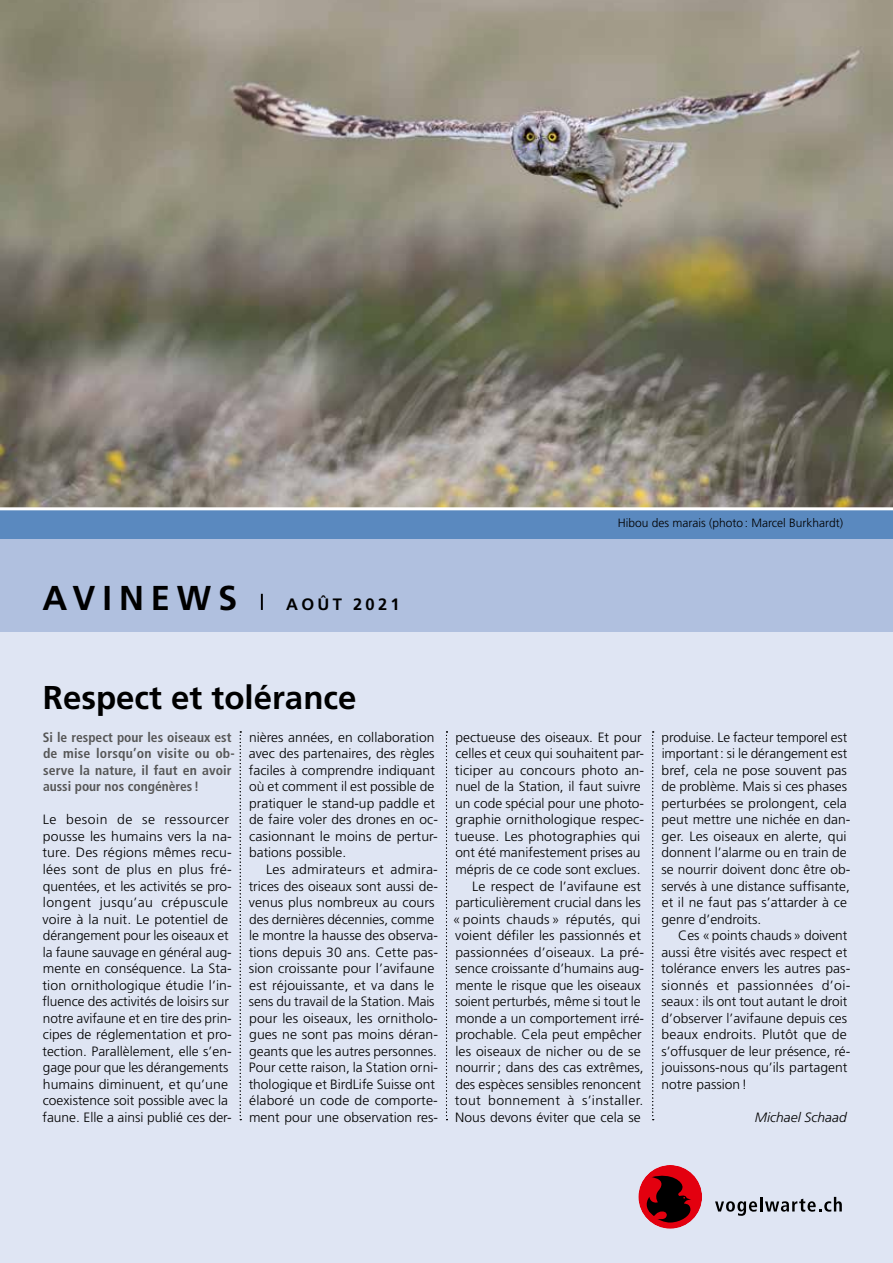
<style>
.page{position:relative;width:893px;height:1263px;background:#fff}
.page>*{position:absolute;margin:0;border:0;box-sizing:border-box;transform-origin:0 0}
.t1{font:700 34.5px "Frutiger";letter-spacing:.2em;color:#000}
.t2{font:700 33px "Frutiger";color:#000}
.t3{font:700 16.5px "Frutiger";letter-spacing:.2em;color:#000}
.t4{font:300 13.5px/16.5px "Frutiger";color:#000}
.t5{font:300 13.5px/16.5px "Frutiger";color:#000;scale:1.04 1}
.t6{font:700 condensed 13.5px/16.5px "Frutiger";color:#565656}
.t7{font:italic 300 13.5px "Frutiger";color:#000}
.t8{font:300 12px "Frutiger";color:#000}
</style>
<div class="page">
<img style="left:0;top:0;width:893px;height:507px">
<div style="left:0;top:626px;width:893px;height:637px;background:#dfe5f3"></div>
<div style="left:0;top:539px;width:893px;height:92px;background:#b0c0df"></div>
<div style="left:0;top:509px;width:893px;height:30px;background:#5a89bf"></div>
<hr style="left:0;top:507px;width:893px;height:3px;background:#fff">
<svg style="left:715px;top:1201px;width:42px;height:15px"></svg>
<hr style="left:760px;top:1197px;width:3px;height:14px;background:#000">
<svg style="left:765px;top:1197px;width:77px;height:15px"></svg>
<div style="left:638px;top:1165px;width:64px;height:64px;background:#e3000f;border-radius:50%"></div>
<svg style="left:646px;top:1172px;width:45px;height:51px"></svg>
<svg style="left:261px;top:594px;width:2px;height:16px"></svg>
<svg style="left:240px;top:731px;width:1px;height:389px"></svg>
<svg style="left:446px;top:731px;width:1px;height:389px"></svg>
<svg style="left:652px;top:731px;width:2px;height:389px"></svg>
<h1 class="t1" style="left:43px;top:578px;width:196px">AVINEWS</h1>
<p class="t3" style="left:286px;top:594px;width:115px">AOÛT 2021</p>
<p class="t8" style="left:618px;top:516px;width:227px">Hibou des marais (photo: Marcel Burkhardt)</p>
<h2 class="t2" style="left:43px;top:678px;width:315px">Respect et tolérance</h2>
<p class="t6" style="left:43px;top:729px;width:193px">Si le respect pour les oiseaux est de mise lorsqu’on visite ou ob&shy;serve la nature, il faut en avoir aussi pour nos congénères !</p>
<p class="t5" style="left:42px;top:811px;width:184px">Le besoin de se ressourcer pousse les humains vers la na&shy;ture. Des régions mêmes recu&shy;lées sont de plus en plus fré&shy;quentées, et les activités se pro&shy;longent jusqu’au crépuscule voire à la nuit. Le potentiel de dérangement pour les oiseaux et la faune sauvage en général aug&shy;mente en conséquence. La Sta&shy;tion ornithologique étudie l’in&shy;fluence des activités de loisirs sur notre avifaune et en tire des prin&shy;cipes de réglementation et pro&shy;tection. Parallèlement, elle s’en&shy;gage pour que les dérangements humains diminuent, et qu’une coexistence soit possible avec la faune. Elle a ainsi publié ces der-</p>
<p class="t4" style="left:249px;top:729px;width:191px">nières années, en collaboration avec des partenaires, des règles faciles à comprendre indiquant où et comment il est possible de pratiquer le stand-up paddle et de faire voler des drones en oc&shy;casionnant le moins de pertur&shy;bations possible.</p>
<p class="t5" style="left:249px;top:861px;width:184px;text-indent:17px">Les admirateurs et admira&shy;trices des oiseaux sont aussi de&shy;venus plus nombreux au cours des dernières décennies, comme le montre la hausse des observa&shy;tions depuis 30 ans. Cette pas&shy;sion croissante pour l’avifaune est réjouissante, et va dans le sens du travail de la Station. Mais pour les oiseaux, les ornitholo&shy;gues ne sont pas moins déran&shy;geants que les autres personnes.<br>Pour cette raison, la Station orni&shy;thologique et BirdLife Suisse ont élaboré un code de comporte&shy;ment pour une observation res-</p>
<p class="t4" style="left:453px;top:729px;width:193px;text-align:right">pectueuse des oiseaux. Et pour celles et ceux qui souhaitent par&shy;ticiper au concours photo an&shy;nuel de la Station, il faut suivre un code spécial pour une photo&shy;graphie ornithologique respec&shy;tueuse. Les photographies qui ont été manifestement prises au mépris de ce code sont exclues.<br>Le respect de l’avifaune est particulièrement crucial dans les « points chauds » réputés, qui voient défiler les passionnés et passionnées d’oiseaux. La pré&shy;sence croissante d’humains aug&shy;mente le risque que les oiseaux soient perturbés, même si tout le monde a un comportement irré&shy;prochable. Cela peut empêcher les oiseaux de nicher ou de se nourrir; dans des cas extrêmes, des espèces sensibles renoncent tout bonnement à s’installer.<br>Nous devons éviter que cela se</p>
<p class="t4" style="left:661px;top:729px;width:191px">produise. Le facteur temporel est important: si le dérangement est bref, cela ne pose souvent pas de problème. Mais si ces phases perturbées se prolongent, cela peut mettre une nichée en dan&shy;ger. Les oiseaux en alerte, qui donnent l’alarme ou en train de se nourrir doivent donc être ob&shy;servés à une distance suffisante, et il ne faut pas s’attarder à ce genre d’endroits.</p>
<p class="t4" style="left:661px;top:927px;width:191px;text-indent:17px">Ces «points chauds» doivent aussi être visités avec respect et tolérance envers les autres pas&shy;sionnés et passionnées d’oi&shy;seaux : ils ont tout autant le droit d’observer l’avifaune depuis ces beaux endroits. Plutôt que de s’offusquer de leur présence, ré&shy;jouissons-nous qu’ils partagent notre passion!</p>
<p class="t7" style="left:755px;top:1109px;width:93px">Michael Schaad</p>
</div>
